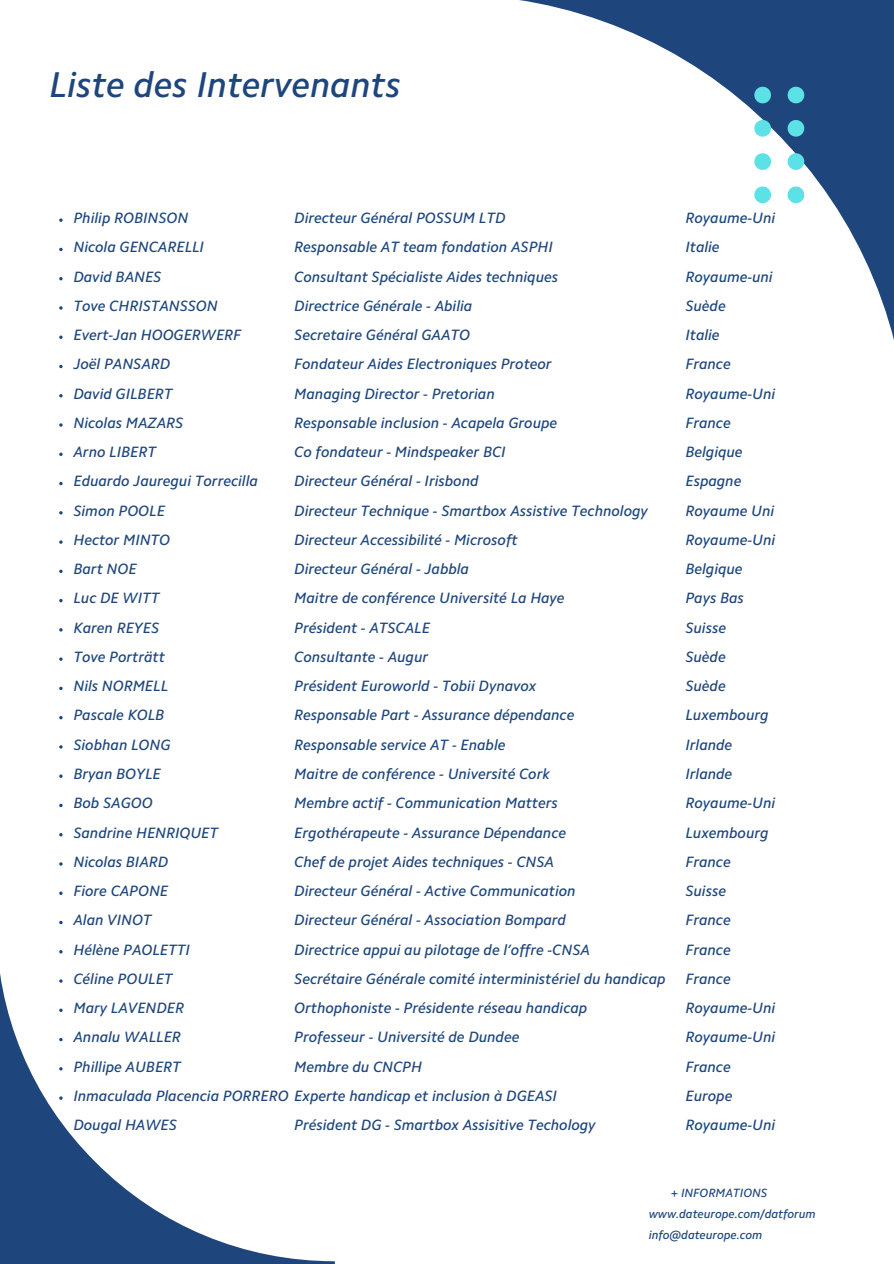
<style>
.page{position:relative;width:894px;height:1264px;background:#fff}
.page>*{position:absolute;margin:0;border:0;box-sizing:border-box;transform-origin:0 0}
.t1{font:italic 500 36px "Camphor Pro";color:#1e467c}
.t2{font:italic 500 15px/29.2px "Camphor Pro";color:#1e467c}
.t3{font:italic 500 12px "Camphor Pro";color:#1e467c}
</style>
<div class="page">
<svg style="left:519px;top:0;width:374px;height:336px"></svg>
<svg style="left:754px;top:87px;width:16px;height:16px"></svg>
<svg style="left:754px;top:120px;width:16px;height:17px"></svg>
<svg style="left:754px;top:153px;width:16px;height:17px"></svg>
<svg style="left:754px;top:186px;width:16px;height:17px"></svg>
<svg style="left:787px;top:87px;width:16px;height:16px"></svg>
<svg style="left:787px;top:120px;width:16px;height:17px"></svg>
<svg style="left:787px;top:153px;width:16px;height:17px"></svg>
<svg style="left:787px;top:186px;width:16px;height:17px"></svg>
<svg style="left:0;top:924px;width:335px;height:339px"></svg>
<svg style="left:59px;top:218px;width:4px;height:4px"></svg>
<svg style="left:59px;top:248px;width:4px;height:3px"></svg>
<svg style="left:59px;top:277px;width:4px;height:3px"></svg>
<svg style="left:59px;top:306px;width:4px;height:4px"></svg>
<svg style="left:59px;top:335px;width:4px;height:4px"></svg>
<svg style="left:59px;top:365px;width:4px;height:3px"></svg>
<svg style="left:59px;top:394px;width:4px;height:3px"></svg>
<svg style="left:59px;top:423px;width:4px;height:4px"></svg>
<svg style="left:59px;top:452px;width:4px;height:4px"></svg>
<svg style="left:59px;top:482px;width:4px;height:3px"></svg>
<svg style="left:59px;top:511px;width:4px;height:3px"></svg>
<svg style="left:59px;top:540px;width:4px;height:4px"></svg>
<svg style="left:59px;top:569px;width:4px;height:4px"></svg>
<svg style="left:59px;top:599px;width:4px;height:3px"></svg>
<svg style="left:59px;top:628px;width:4px;height:3px"></svg>
<svg style="left:59px;top:657px;width:4px;height:4px"></svg>
<svg style="left:59px;top:686px;width:4px;height:4px"></svg>
<svg style="left:59px;top:716px;width:4px;height:3px"></svg>
<svg style="left:59px;top:745px;width:4px;height:3px"></svg>
<svg style="left:59px;top:774px;width:4px;height:4px"></svg>
<svg style="left:59px;top:803px;width:4px;height:4px"></svg>
<svg style="left:59px;top:833px;width:4px;height:3px"></svg>
<svg style="left:59px;top:862px;width:4px;height:3px"></svg>
<svg style="left:59px;top:891px;width:4px;height:4px"></svg>
<svg style="left:59px;top:920px;width:4px;height:4px"></svg>
<svg style="left:59px;top:950px;width:4px;height:3px"></svg>
<svg style="left:59px;top:979px;width:4px;height:3px"></svg>
<svg style="left:59px;top:1008px;width:4px;height:4px"></svg>
<svg style="left:59px;top:1037px;width:4px;height:4px"></svg>
<svg style="left:59px;top:1067px;width:4px;height:3px"></svg>
<svg style="left:59px;top:1096px;width:4px;height:3px"></svg>
<svg style="left:59px;top:1125px;width:4px;height:4px"></svg>
<p class="t1" style="left:49px;top:70px;width:353px">Liste des Intervenants</p>
<p class="t2" style="left:73px;top:205px;width:116px">Philip ROBINSON</p>
<p class="t2" style="left:73px;top:234px;width:132px">Nicola GENCARELLI</p>
<p class="t2" style="left:73px;top:263px;width:89px">David BANES</p>
<p class="t2" style="left:73px;top:292px;width:146px">Tove CHRISTANSSON</p>
<p class="t2" style="left:73px;top:322px;width:169px">Evert-Jan HOOGERWERF</p>
<p class="t2" style="left:73px;top:351px;width:98px">Joël PANSARD</p>
<p class="t2" style="left:73px;top:380px;width:101px">David GILBERT</p>
<p class="t2" style="left:73px;top:409px;width:111px">Nicolas MAZARS</p>
<p class="t2" style="left:73px;top:439px;width:84px">Arno LIBERT</p>
<p class="t2" style="left:73px;top:468px;width:186px">Eduardo Jauregui Torrecilla</p>
<p class="t2" style="left:73px;top:497px;width:93px">Simon POOLE</p>
<p class="t2" style="left:73px;top:526px;width:98px">Hector MINTO</p>
<p class="t2" style="left:73px;top:556px;width:65px">Bart NOE</p>
<p class="t2" style="left:73px;top:585px;width:87px">Luc DE WITT</p>
<p class="t2" style="left:73px;top:614px;width:87px">Karen REYES</p>
<p class="t2" style="left:73px;top:643px;width:93px">Tove Porträtt</p>
<p class="t2" style="left:73px;top:673px;width:96px">Nils NORMELL</p>
<p class="t2" style="left:73px;top:702px;width:92px">Pascale KOLB</p>
<p class="t2" style="left:73px;top:731px;width:98px">Siobhan LONG</p>
<p class="t2" style="left:73px;top:760px;width:89px">Bryan BOYLE</p>
<p class="t2" style="left:73px;top:790px;width:81px">Bob SAGOO</p>
<p class="t2" style="left:73px;top:819px;width:146px">Sandrine HENRIQUET</p>
<p class="t2" style="left:73px;top:848px;width:96px">Nicolas BIARD</p>
<p class="t2" style="left:73px;top:877px;width:96px">Fiore CAPONE</p>
<p class="t2" style="left:73px;top:907px;width:80px">Alan VINOT</p>
<p class="t2" style="left:73px;top:936px;width:118px">Hélène PAOLETTI</p>
<p class="t2" style="left:73px;top:965px;width:101px">Céline POULET</p>
<p class="t2" style="left:73px;top:994px;width:112px">Mary LAVENDER</p>
<p class="t2" style="left:73px;top:1024px;width:109px">Annalu WALLER</p>
<p class="t2" style="left:73px;top:1053px;width:109px">Phillipe AUBERT</p>
<p class="t2" style="left:73px;top:1082px;width:485px">Inmaculada Placencia PORRERO Experte handicap et inclusion à DGEASI</p>
<h2 class="t2" style="left:73px;top:1111px;width:105px">Dougal HAWES</h2>
<h2 class="t2" style="left:294px;top:205px;width:373px">Directeur Général POSSUM LTD<br>Responsable AT team fondation ASPHI<br>Consultant Spécialiste Aides techniques<br>Directrice Générale - Abilia<br>Secretaire Général GAATO<br>Fondateur Aides Electroniques Proteor<br>Managing Director - Pretorian<br>Responsable inclusion - Acapela Groupe<br>Co fondateur - Mindspeaker BCI<br>Directeur Général - Irisbond<br>Directeur Technique - Smartbox Assistive Technology Directeur Accessibilité - Microsoft<br>Directeur Général - Jabbla<br>Maitre de conférence Université La Haye<br>Président - ATSCALE<br>Consultante - Augur<br>Président Euroworld - Tobii Dynavox<br>Responsable Part - Assurance dépendance<br>Responsable service AT - Enable<br>Maitre de conférence - Université Cork<br>Membre actif - Communication Matters Ergothérapeute - Assurance Dépendance<br>Chef de projet Aides techniques - CNSA<br>Directeur Général - Active Communication<br>Directeur Général - Association Bompard<br>Directrice appui au pilotage de l’offre -CNSA<br>Secrétaire Générale comité interministériel du handicap Orthophoniste - Présidente réseau handicap<br>Professeur - Université de Dundee<br>Membre du CNCPH</h2>
<h2 class="t2" style="left:294px;top:1111px;width:303px">Président DG - Smartbox Assisitive Techology</h2>
<p class="t2" style="left:685px;top:205px;width:91px">Royaume-Uni<br>Italie<br>Royaume-uni<br>Suède<br>Italie<br>France<br>Royaume-Uni<br>France<br>Belgique<br>Espagne<br>Royaume Uni<br>Royaume-Uni<br>Belgique<br>Pays Bas<br>Suisse<br>Suède<br>Suède<br>Luxembourg<br>Irlande<br>Irlande<br>Royaume-Uni<br>Luxembourg<br>France<br>Suisse<br>France<br>France<br>France<br>Royaume-Uni<br>Royaume-Uni<br>France<br>Europe<br>Royaume-Uni</p>
<p class="t3" style="left:671px;top:1187px;width:97px">+ INFORMATIONS</p>
<p class="t3" style="left:648px;top:1209px;width:168px">www.dateurope.com/datforum</p>
<h1 class="t3" style="left:648px;top:1229px;width:115px">info@dateurope.com</h1>
</div>
